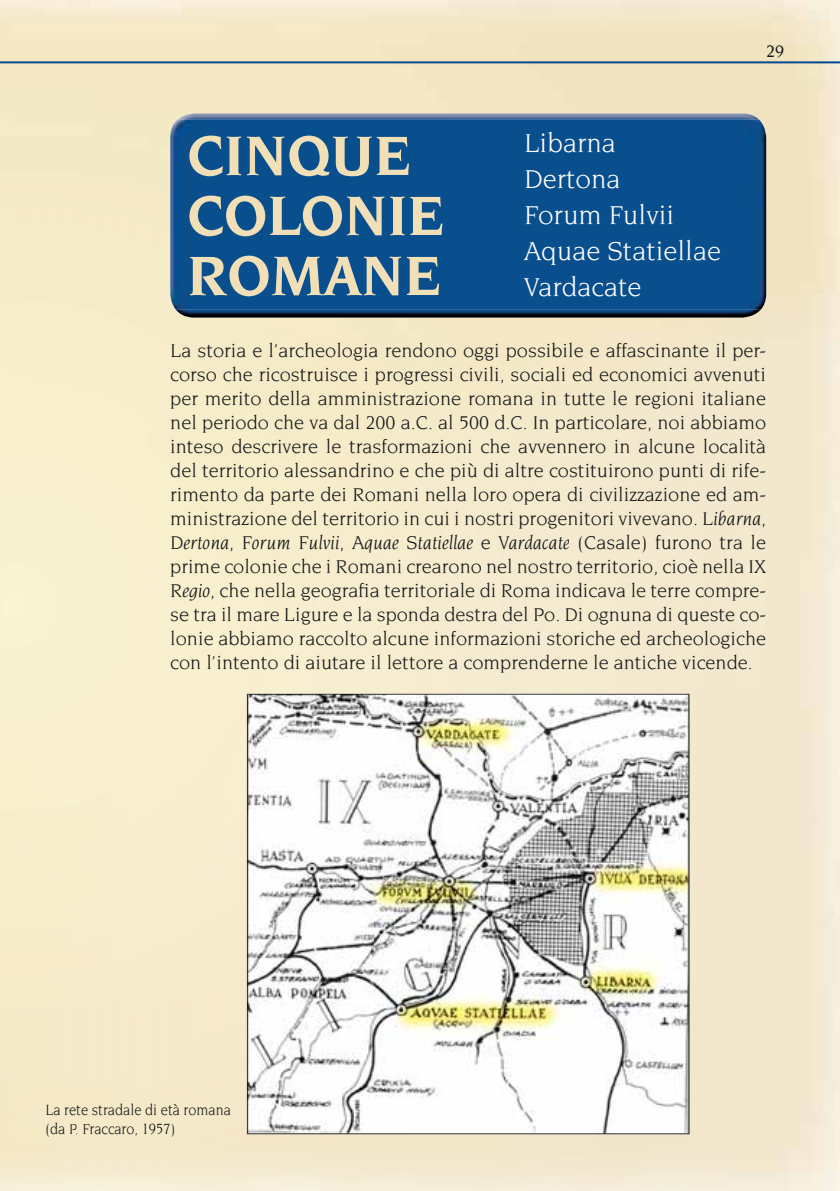
<style>
.page{position:relative;width:840px;height:1191px;background:#fff}
.page>*{position:absolute;margin:0;border:0;box-sizing:border-box;transform-origin:0 0}
.t1{font:700 60px/60px "Novarese Std";color:#f1dfb8}
.t2{font:28px/36px "Novarese Std";color:#fff}
.t3{font:20px/24px "Novarese Std";color:#121617;text-align:justify}
.t4{font:500 18px "Novarese Std";color:#121617}
.t5{font:16px/19.2px "Novarese Std";color:#121617;scale:.9 1}
.s1{font-style:italic}
</style>
<div class="page">
<div style="left:0;top:0;width:839px;height:1191px;background:#f5eacc"></div>
<hr style="left:0;top:61px;width:839px;height:2px;background:#004990">
<img style="left:247px;top:694px;width:441px;height:439px">
<img style="left:177px;top:113px;width:581px;height:7px">
<img style="left:175px;top:309px;width:585px;height:8px">
<div style="left:170px;top:120px;width:595px;height:189px;background:#094f8d"></div>
<h1 class="t1" style="left:187px;top:131px;width:258px">CINQUE<br>COLONIE<br>ROMANE</h1>
<h2 class="t2" style="left:523px;top:127px;width:198px">Libarna<br>Dertona<br>Forum Fulvii<br>Aquae Statiellae<br>Vardacate</h2>
<p class="t4" style="left:765px;top:44px;width:19px">29</p>
<p class="t3" style="left:170px;top:340px;width:597px">La storia e l’archeologia rendono oggi possibile e affascinante il per&shy;corso che ricostruisce i progressi civili, sociali ed economici avvenuti per merito della amministrazione romana in tutte le regioni italiane nel periodo che va dal 200 a.C. al 500 d.C. In particolare, noi abbiamo inteso descrivere le trasformazioni che avvennero in alcune località del territorio alessandrino e che più di altre costituirono punti di rife&shy;rimento da parte dei Romani nella loro opera di civilizzazione ed am&shy;ministrazione del territorio in cui i nostri progenitori vivevano. <span class="s1">Libarna, Dertona, Forum Fulvii, Aquae Statiellae</span> e <span class="s1">Vardacate</span> (Casale) furono tra le prime colonie che i Romani crearono nel nostro territorio, cioè nella <span class="s1">IX Regio</span>, che nella geografia territoriale di Roma indicava le terre compre&shy;se tra il mare Ligure e la sponda destra del Po. Di ognuna di queste co&shy;lonie abbiamo raccolto alcune informazioni storiche ed archeologiche con l’intento di aiutare il lettore a comprenderne le antiche vicende.</p>
<p class="t5" style="left:45px;top:1101px;width:207px">La rete stradale di età romana (da P. Fraccaro, 1957)</p>
</div>
